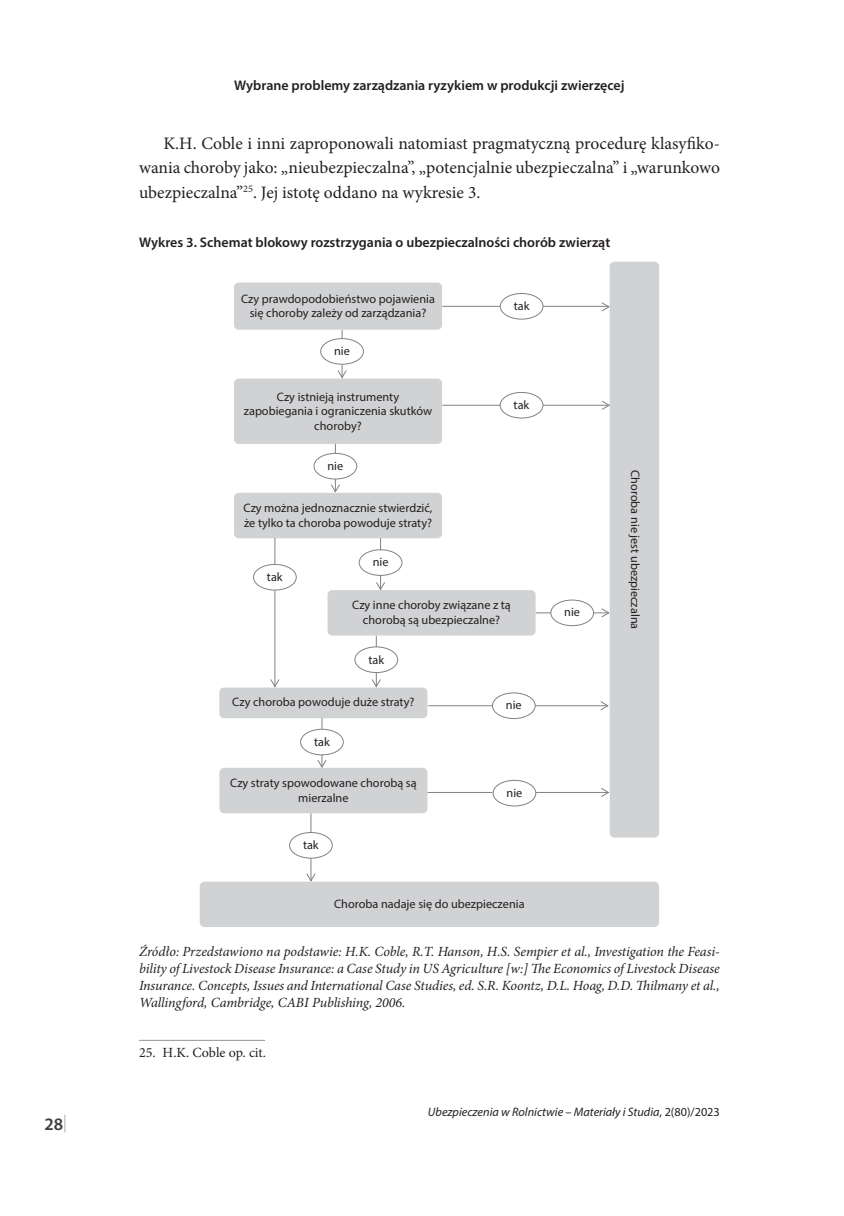
<style>
.page{position:relative;width:844px;height:1216px;background:#fff}
.page>*{position:absolute;margin:0;border:0;box-sizing:border-box;transform-origin:0 0}
.t1{font:17.5px/24.5px "Minion Pro";color:#231f20;text-align:justify}
.t2{font:600 17.5px "Myriad Pro";color:#3e3e3f}
.t3{font:italic 14px/16.8px "Minion Pro";letter-spacing:-.01em;color:#231f20;text-align:justify}
.t4{font:600 14px "Myriad Pro";color:#231f20}
.t5{font:14px "Minion Pro";letter-spacing:-.005em;color:#231f20}
.t6{font:12.25px/14.7px "Myriad Pro";color:#231f20;text-align:center}
.t7{font:italic 12.25px "Myriad Pro";color:#231f20}
.s1{font-weight:300;color:#939598}
.s2{font-style:normal}
</style>
<div class="page">
<div style="left:234px;top:282px;width:208px;height:48px;background:#d1d2d4;border-radius:5px"></div>
<div style="left:234px;top:378px;width:208px;height:66px;background:#d1d2d4;border-radius:5px"></div>
<div style="left:234px;top:493px;width:208px;height:45px;background:#d1d2d4;border-radius:5px"></div>
<div style="left:327px;top:590px;width:208px;height:45px;background:#d1d2d4;border-radius:5px"></div>
<div style="left:219px;top:687px;width:208px;height:31px;background:#d1d2d4;border-radius:5px"></div>
<div style="left:219px;top:767px;width:208px;height:46px;background:#d1d2d4;border-radius:5px"></div>
<div style="left:200px;top:881px;width:459px;height:46px;background:#d1d2d4;border-radius:5px"></div>
<div style="left:609px;top:262px;width:50px;height:575px;background:#d1d2d4;border-radius:5px"></div>
<div style="left:320px;top:338px;width:44px;height:26px;border:1px solid #808285;border-radius:50%"></div>
<div style="left:499px;top:293px;width:44px;height:26px;border:1px solid #808285;border-radius:50%"></div>
<hr style="left:442px;top:306px;width:58px;height:1px;background:#808285">
<hr style="left:543px;top:306px;width:65px;height:1px;background:#808285">
<svg style="left:600px;top:302px;width:10px;height:10px"></svg>
<svg style="left:337px;top:364px;width:10px;height:15px"></svg>
<div style="left:313px;top:453px;width:44px;height:26px;border:1px solid #808285;border-radius:50%"></div>
<div style="left:550px;top:599px;width:44px;height:27px;border:1px solid #808285;border-radius:50%"></div>
<svg style="left:535px;top:612px;width:16px;height:1px"></svg>
<svg style="left:593px;top:607px;width:17px;height:11px"></svg>
<div style="left:499px;top:392px;width:44px;height:26px;border:1px solid #808285;border-radius:50%"></div>
<hr style="left:442px;top:405px;width:58px;height:1px;background:#808285">
<hr style="left:543px;top:405px;width:66px;height:1px;background:#808285">
<svg style="left:601px;top:400px;width:9px;height:10px"></svg>
<div style="left:253px;top:564px;width:43px;height:26px;border:1px solid #808285;border-radius:50%"></div>
<svg style="left:274px;top:538px;width:1px;height:26px"></svg>
<hr style="left:274px;top:590px;width:1px;height:96px;background:#808285">
<svg style="left:270px;top:678px;width:10px;height:10px"></svg>
<div style="left:358px;top:549px;width:44px;height:27px;border:1px solid #808285;border-radius:50%"></div>
<svg style="left:380px;top:538px;width:1px;height:12px"></svg>
<svg style="left:375px;top:575px;width:10px;height:15px"></svg>
<svg style="left:330px;top:479px;width:10px;height:14px"></svg>
<div style="left:289px;top:832px;width:43px;height:26px;border:1px solid #808285;border-radius:50%"></div>
<svg style="left:310px;top:813px;width:1px;height:19px"></svg>
<svg style="left:306px;top:858px;width:10px;height:24px"></svg>
<div style="left:492px;top:780px;width:44px;height:26px;border:1px solid #808285;border-radius:50%"></div>
<hr style="left:427px;top:792px;width:65px;height:1px;background:#808285">
<hr style="left:535px;top:792px;width:73px;height:1px;background:#808285">
<svg style="left:601px;top:787px;width:9px;height:10px"></svg>
<hr style="left:428px;top:705px;width:65px;height:1px;background:#808285">
<div style="left:492px;top:692px;width:43px;height:27px;border:1px solid #808285;border-radius:50%"></div>
<hr style="left:535px;top:705px;width:72px;height:1px;background:#808285">
<svg style="left:599px;top:701px;width:10px;height:9px"></svg>
<div style="left:354px;top:646px;width:44px;height:27px;border:1px solid #808285;border-radius:50%"></div>
<svg style="left:371px;top:672px;width:10px;height:16px"></svg>
<div style="left:300px;top:728px;width:43px;height:27px;border:1px solid #808285;border-radius:50%"></div>
<svg style="left:317px;top:754px;width:10px;height:14px"></svg>
<hr style="left:139px;top:1040px;width:126px;height:1px;background:#939598">
<h1 class="t2" style="left:44px;top:1112px;width:24px">28<span class="s1">|</span></h1>
<p class="t4" style="left:234px;top:76px;width:392px">Wybrane problemy zarządzania ryzykiem w produkcji zwierzęcej</p>
<h1 class="t1" style="left:139px;top:131px;width:582px;text-indent:24px">K.H. Coble i inni zaproponowali natomiast pragmatyczną procedurę klasyfiko&shy;wania choroby jako: „nieubezpieczalna”, „potencjalnie ubezpieczalna” i „warunkowo ubezpieczalna”<sup>25</sup>. Jej istotę oddano na wykresie 3.</h1>
<p class="t4" style="left:139px;top:233px;width:472px">Wykres 3. Schemat blokowy rozstrzygania o ubezpieczalności chorób zwierząt</p>
<p class="t6" style="left:241px;top:291px;width:195px">Czy prawdopodobieństwo pojawienia się choroby zależy od zarządzania?</p>
<p class="t6" style="left:334px;top:343px;width:17px">nie</p>
<p class="t6" style="left:244px;top:389px;width:190px">Czy istnieją instrumenty zapobiegania i ograniczenia skutków choroby?</p>
<p class="t6" style="left:327px;top:458px;width:17px">nie</p>
<p class="t6" style="left:243px;top:500px;width:190px;text-align:left">Czy można jednoznacznie stwierdzić, że tylko ta choroba powoduje straty?</p>
<p class="t6" style="left:267px;top:569px;width:17px">tak</p>
<p class="t6" style="left:372px;top:554px;width:17px">nie</p>
<p class="t6" style="left:513px;top:298px;width:17px">tak</p>
<p class="t6" style="left:513px;top:397px;width:17px">tak</p>
<p class="t6" style="left:352px;top:597px;width:160px">Czy inne choroby związane z tą chorobą są ubezpieczalne?</p>
<p class="t6" style="left:368px;top:652px;width:17px">tak</p>
<p class="t6" style="left:232px;top:694px;width:183px">Czy choroba powoduje duże straty?</p>
<p class="t6" style="left:314px;top:734px;width:17px">tak</p>
<p class="t6" style="left:230px;top:775px;width:188px">Czy straty spowodowane chorobą są mierzalne</p>
<p class="t6" style="left:303px;top:837px;width:17px">tak</p>
<p class="t6" style="left:506px;top:697px;width:17px">nie</p>
<p class="t6" style="left:506px;top:785px;width:17px">nie</p>
<p class="t6" style="left:334px;top:896px;width:192px">Choroba nadaje się do ubezpieczenia</p>
<p class="t6" style="left:564px;top:604px;width:17px">nie</p>
<p class="t6" style="left:642px;top:470px;width:161px;rotate:90deg">Choroba nie jest ubezpieczalna</p>
<p class="t3" style="left:139px;top:943px;width:582px">Źródło: Przedstawiono na podstawie: H.K. Coble, R.T. Hanson, H.S. Sempier et al., Investigation the Feasi&shy;bility of Livestock Disease Insurance: a Case Study in US Agriculture [w:] The Economics of Livestock Disease Insurance. Concepts, Issues and International Case Studies, ed. S.R. Koontz, D.L. Hoag, D.D. Thilmany et al., Wallingford, Cambridge, CABI Publishing, 2006.</p>
<p class="t5" style="left:139px;top:1043px;width:128px">25. H.K. Coble op. cit.</p>
<p class="t7" style="left:428px;top:1104px;width:293px">Ubezpieczenia w Rolnictwie – Materiały i Studia<span class="s2">, 2(80)/2023</span></p>
</div>
